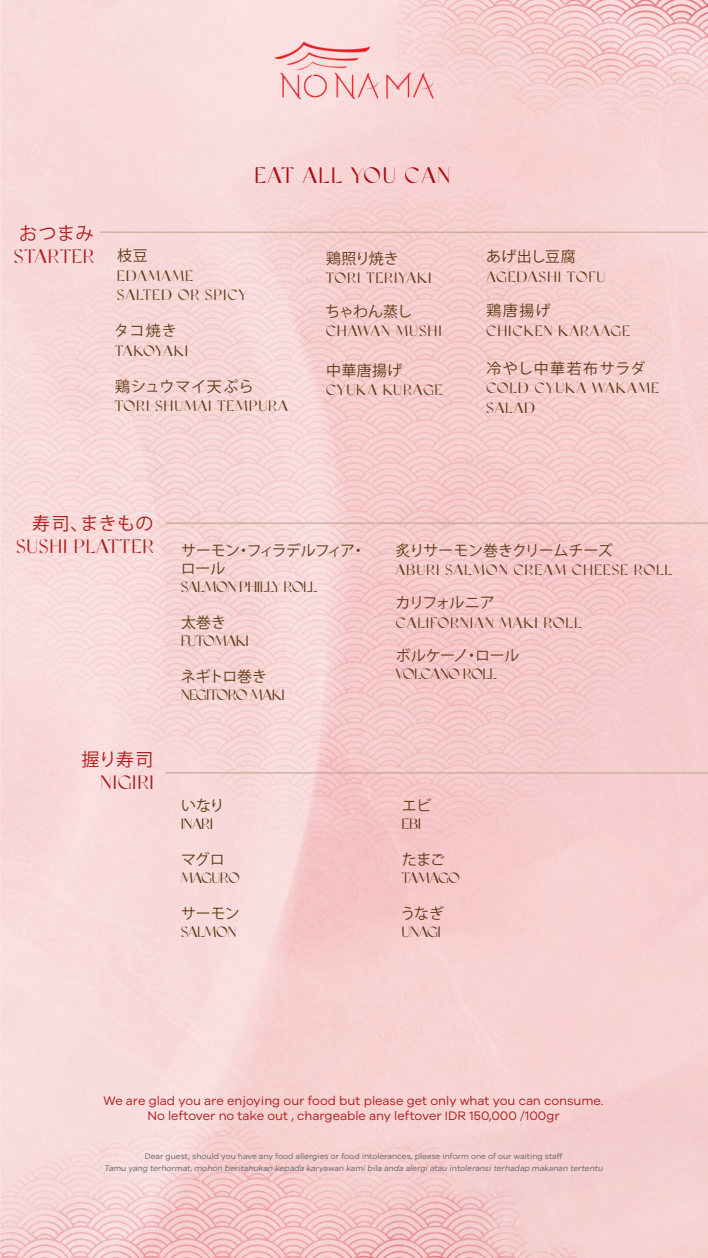
<style>
.page{position:relative;width:708px;height:1258px;background:#fff}
.page>*{position:absolute;margin:0;border:0;box-sizing:border-box;transform-origin:0 0}
.t1{font:700 22.5px "Classico";letter-spacing:.1em;color:#aa0e0e}
.t2{font:700 19.5px "Classico";letter-spacing:.075em;color:#af1d1d}
.t3{font:18px "Koz Go Pr 6 N";letter-spacing:.03em;color:#af1d1d}
.t4{font:700 15px/19.5px "Classico";letter-spacing:.1em;color:#603913}
.t5{font:15px "Koz Go Pr 6 N";letter-spacing:-.005em;color:#603913}
.t6{font:700 15px "Classico";letter-spacing:.01em;color:#603913}
.t7{font:15px/18px "Koz Go Pr 6 N";letter-spacing:-.055em;color:#603913}
.t8{font:15px "Koz Go Pr 6 N";letter-spacing:.1em;color:#603913}
.t9{font:15px "Koz Go Pr 6 N";letter-spacing:.05em;color:#603913}
.t10{font:700 15px "Classico";letter-spacing:.04em;color:#603913}
.t11{font:15px "Koz Go Pr 6 N";letter-spacing:-.075em;color:#603913}
.t12{font:12.75px/15px "Galyon";color:#af1d1d;text-align:center}
.t13{font:italic 8.25px "Galyon";color:#636569}
.t14{font:8.25px "Galyon";color:#636569}
</style>
<div class="page">
<img style="left:0;top:0;width:708px;height:1258px">
<hr style="left:100px;top:232px;width:607px;height:1px;background:#c3a894">
<hr style="left:166px;top:522px;width:542px;height:2px;background:#c3a894">
<hr style="left:166px;top:772px;width:542px;height:1px;background:#c3a894">
<p class="t3" style="left:19px;top:223px;width:76px">おつまみ</p>
<h2 class="t2" style="left:14px;top:245px;width:81px">STARTER</h2>
<h1 class="t1" style="left:255px;top:163px;width:197px">EAT ALL YOU CAN</h1>
<p class="t5" style="left:117px;top:247px;width:32px">枝豆</p>
<p class="t4" style="left:117px;top:266px;width:131px">EDAMAME<br>SALTED OR SPICY</p>
<p class="t5" style="left:114px;top:322px;width:64px">タコ焼き</p>
<p class="t10" style="left:115px;top:342px;width:74px">TAKOYAKI</p>
<p class="t9" style="left:115px;top:378px;width:140px">鶏シュウマイ天ぷら</p>
<p class="t4" style="left:115px;top:396px;width:174px">TORI SHUMAI TEMPURA</p>
<p class="t5" style="left:326px;top:250px;width:74px">鶏照り焼き</p>
<p class="t4" style="left:326px;top:268px;width:107px">TORI TERIYAKI</p>
<p class="t5" style="left:325px;top:303px;width:88px">ちゃわん蒸し</p>
<p class="t4" style="left:326px;top:321px;width:117px">CHAWAN MUSHI</p>
<p class="t5" style="left:326px;top:362px;width:78px">中華唐揚げ</p>
<p class="t4" style="left:326px;top:380px;width:118px">CYUKA KURAGE</p>
<p class="t5" style="left:486px;top:248px;width:91px">あげ出し豆腐</p>
<p class="t4" style="left:486px;top:267px;width:120px">AGEDASHI TOFU</p>
<p class="t5" style="left:486px;top:302px;width:66px">鶏唐揚げ</p>
<p class="t4" style="left:486px;top:321px;width:145px">CHICKEN KARAAGE</p>
<p class="t8" style="left:486px;top:360px;width:160px">冷やし中華若布サラダ</p>
<p class="t4" style="left:486px;top:378px;width:174px">COLD CYUKA WAKAME<br>SALAD</p>
<p class="t3" style="left:32px;top:513px;width:123px">寿司、まきもの</p>
<h2 class="t2" style="left:16px;top:535px;width:139px">SUSHI PLATTER</h2>
<p class="t3" style="left:81px;top:749px;width:74px">握り寿司</p>
<h2 class="t2" style="left:101px;top:771px;width:54px">NIGIRI</h2>
<p class="t7" style="left:181px;top:542px;width:187px">サーモン・フィラデルフィア・ロール</p>
<p class="t6" style="left:181px;top:578px;width:138px">SALMON PHILLY ROLL</p>
<p class="t5" style="left:181px;top:614px;width:46px">太巻き</p>
<p class="t6" style="left:181px;top:632px;width:69px">FUTOMAKI</p>
<p class="t5" style="left:181px;top:668px;width:88px">ネギトロ巻き</p>
<p class="t6" style="left:181px;top:686px;width:105px">NEGITORO MAKI</p>
<p class="t5" style="left:181px;top:797px;width:45px">いなり</p>
<p class="t4" style="left:181px;top:814px;width:33px">INARI</p>
<p class="t5" style="left:181px;top:851px;width:45px">マグロ</p>
<p class="t4" style="left:181px;top:868px;width:60px">MAGURO</p>
<p class="t5" style="left:181px;top:905px;width:60px">サーモン</p>
<p class="t4" style="left:181px;top:922px;width:57px">SALMON</p>
<p class="t5" style="left:396px;top:541px;width:218px">炙りサーモン巻きクリームチーズ</p>
<p class="t4" style="left:396px;top:560px;width:277px">ABURI SALMON CREAM CHEESE ROLL</p>
<p class="t11" style="left:395px;top:594px;width:101px">カリフォルニア</p>
<p class="t4" style="left:396px;top:613px;width:187px">CALIFORNIAN MAKI ROLL</p>
<p class="t5" style="left:396px;top:647px;width:125px">ボルケーノ・ロール</p>
<p class="t6" style="left:396px;top:665px;width:102px">VOLCANO ROLL</p>
<p class="t5" style="left:402px;top:797px;width:31px">エビ</p>
<p class="t4" style="left:402px;top:814px;width:21px">EBI</p>
<p class="t5" style="left:402px;top:851px;width:45px">たまご</p>
<p class="t4" style="left:402px;top:868px;width:59px">TAMAGO</p>
<p class="t5" style="left:401px;top:905px;width:45px">うなぎ</p>
<p class="t4" style="left:402px;top:922px;width:40px">UNAGI</p>
<p class="t12" style="left:104px;top:1092px;width:501px">We are glad you are enjoying our food but please get only what you can consume.<br>No leftover no take out , chargeable any leftover IDR 150,000 /100gr</p>
<p class="t14" style="left:145px;top:1150px;width:419px">Dear guest, should you have any food allergies or food intolerances, please inform one of our waiting staff</p>
<p class="t13" style="left:104px;top:1162px;width:500px">Tamu yang terhormat, mohon beritahukan kepada karyawan kami bila anda alergi atau intoleransi terhadap makanan tertentu</p>
</div>
